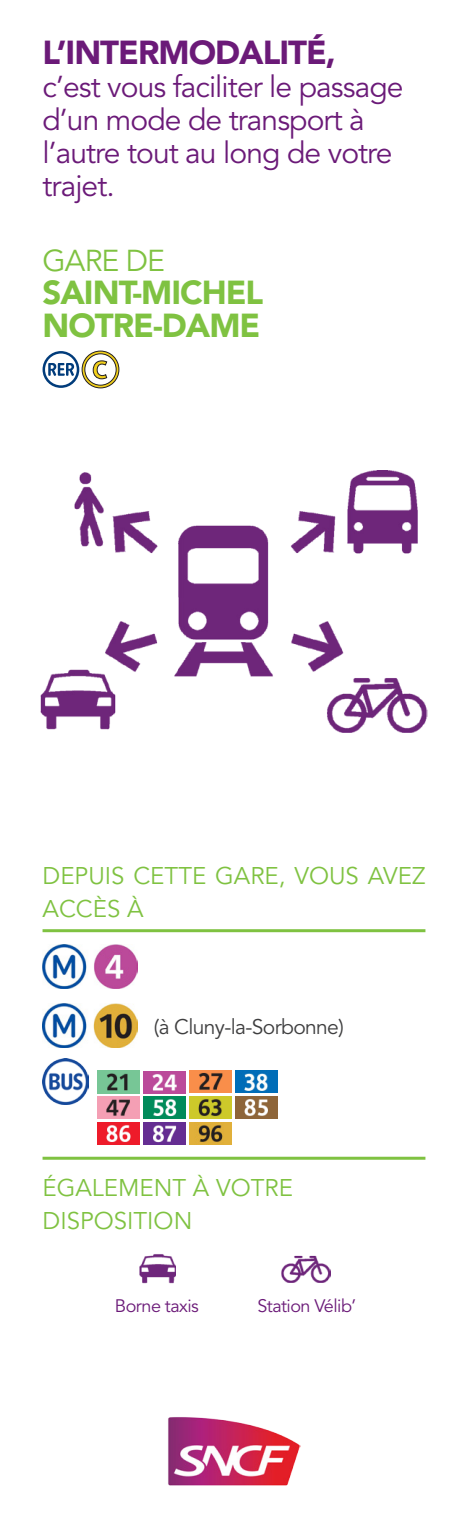
<style>
.page{position:relative;width:468px;height:1531px;background:#fff}
.page>*{position:absolute;margin:0;border:0;box-sizing:border-box;transform-origin:0 0}
.t1{font:900 33px "Avenir LT Std";letter-spacing:-.03em;color:#7fc241}
.t2{font:900 33px "Avenir LT Std";letter-spacing:-.03em;color:#6b1a78}
.t3{font:30px/33px "Avenir LT Std";letter-spacing:-.03em;color:#6b1a78}
.t4{font:30px "Avenir LT Std";letter-spacing:-.03em;color:#7fc241}
.t5{font:24px/33px "Avenir LT Std";color:#7fc241}
.t6{font:21px "Avenir LT Std";letter-spacing:-.03em;color:#3e3e3f}
.t7{font:18px "Avenir LT Std";letter-spacing:-.03em;color:#6b1a78}
</style>
<div class="page">
<img style="left:41px;top:470px;width:386px;height:262px">
<hr style="left:43px;top:1157px;width:382px;height:3px;background:#7fc241">
<img style="left:139px;top:1254px;width:36px;height:30px">
<img style="left:168px;top:1417px;width:132px;height:69px">
<img style="left:281px;top:1255px;width:50px;height:27px">
<svg style="left:43px;top:351px;width:76px;height:37px"></svg>
<hr style="left:43px;top:929px;width:382px;height:3px;background:#7fc241">
<img style="left:43px;top:945px;width:95px;height:43px">
<img style="left:43px;top:1059px;width:45px;height:46px">
<img style="left:97px;top:1071px;width:43px;height:22px">
<img style="left:143px;top:1071px;width:43px;height:22px">
<img style="left:189px;top:1071px;width:43px;height:21px">
<img style="left:43px;top:1004px;width:95px;height:43px">
<img style="left:235px;top:1071px;width:43px;height:22px">
<img style="left:97px;top:1096px;width:43px;height:22px">
<img style="left:143px;top:1096px;width:43px;height:22px">
<img style="left:189px;top:1096px;width:43px;height:22px">
<img style="left:235px;top:1096px;width:43px;height:22px">
<img style="left:97px;top:1122px;width:43px;height:22px">
<img style="left:143px;top:1122px;width:43px;height:22px">
<img style="left:189px;top:1122px;width:43px;height:22px">
<p class="t2" style="left:43px;top:33px;width:295px">L’INTERMODALITÉ,</p>
<p class="t3" style="left:43px;top:71px;width:362px">c’est vous faciliter le passage d’un mode de transport à l’autre tout au long de votre trajet.</p>
<p class="t4" style="left:43px;top:243px;width:124px">GARE DE</p>
<p class="t1" style="left:43px;top:273px;width:222px">SAINT-MICHEL</p>
<p class="t1" style="left:43px;top:306px;width:219px">NOTRE-DAME</p>
<p class="t5" style="left:43px;top:859px;width:384px">DEPUIS CETTE GARE, VOUS AVEZ<br>ACCÈS À</p>
<p class="t6" style="left:154px;top:1014px;width:191px">(à Cluny-la-Sorbonne)</p>
<p class="t5" style="left:43px;top:1172px;width:252px">ÉGALEMENT À VOTRE<br>DISPOSITION</p>
<p class="t7" style="left:115px;top:1295px;width:85px">Borne taxis</p>
<p class="t7" style="left:257px;top:1295px;width:100px">Station Vélib’</p>
</div>
